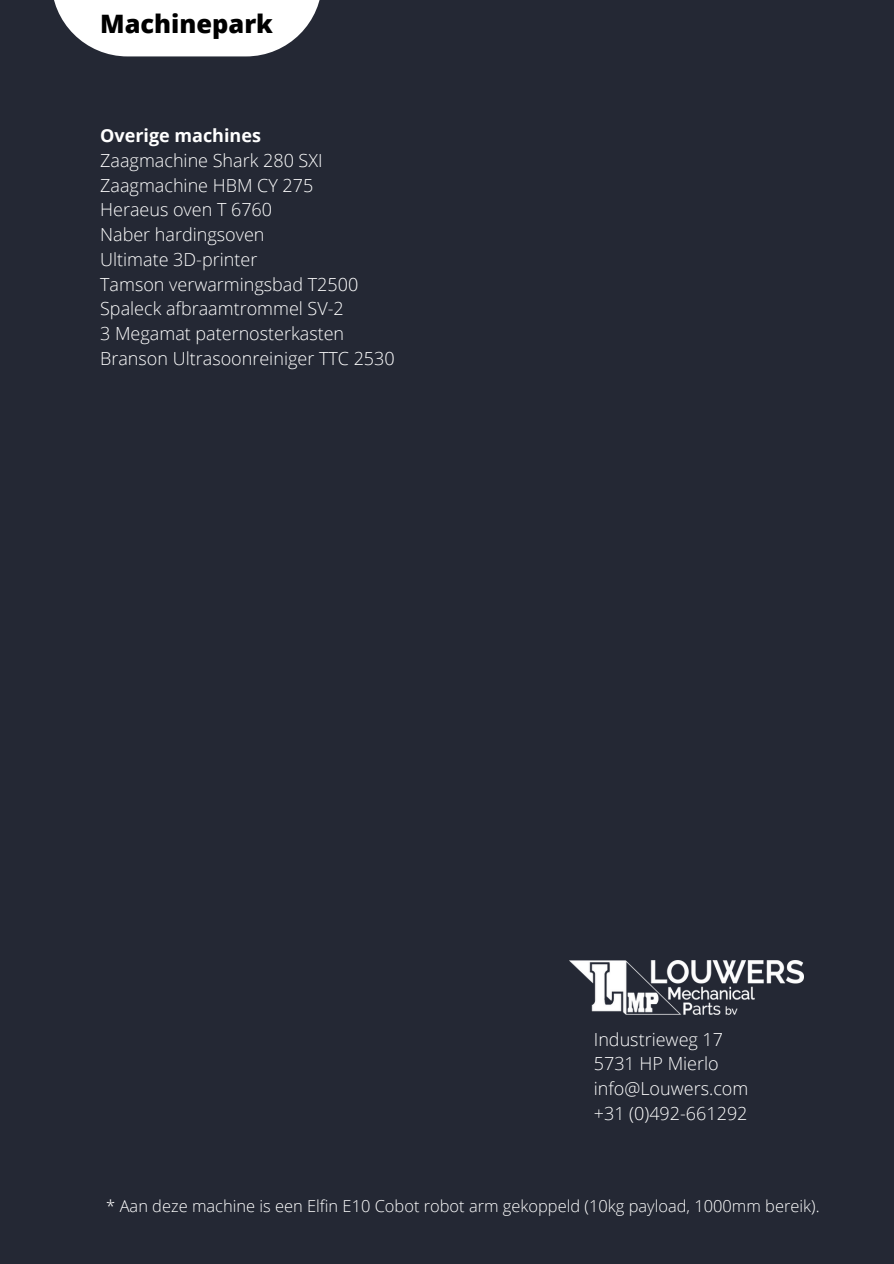
<style>
.page{position:relative;width:894px;height:1264px;background:#fff}
.page>*{position:absolute;margin:0;border:0;box-sizing:border-box;transform-origin:0 0}
.t1{font:800 25.35px "Open Sans";color:#000}
.t2{font:300 18px "Open Sans";color:#fff}
.t3{font:700 18px "Open Sans";color:#fff}
.t4{font:300 16.5px "Open Sans";color:#fff}
</style>
<div class="page">
<div style="left:0;top:0;width:893px;height:1263px;background:#242834"></div>
<svg style="left:54px;top:0;width:266px;height:56px;fill:#fff"></svg>
<img style="left:569px;top:960px;width:234px;height:54px">
<p class="t1" style="left:100px;top:6px;width:174px">Machinepark</p>
<p class="t3" style="left:100px;top:123px;width:162px">Overige machines</p>
<p class="t2" style="left:100px;top:148px;width:224px">Zaagmachine Shark 280 SXI</p>
<p class="t2" style="left:100px;top:172px;width:215px">Zaagmachine HBM CY 275</p>
<p class="t2" style="left:100px;top:197px;width:173px">Heraeus oven T 6760</p>
<p class="t2" style="left:100px;top:222px;width:166px">Naber hardingsoven</p>
<p class="t2" style="left:100px;top:247px;width:159px">Ultimate 3D-printer</p>
<p class="t2" style="left:100px;top:271px;width:259px">Tamson verwarmingsbad T2500</p>
<p class="t2" style="left:100px;top:296px;width:245px">Spaleck afbraamtrommel SV-2</p>
<p class="t2" style="left:100px;top:321px;width:245px">3 Megamat paternosterkasten</p>
<p class="t2" style="left:100px;top:346px;width:296px">Branson Ultrasoonreiniger TTC 2530</p>
<p class="t2" style="left:593px;top:1026px;width:131px">Industrieweg 17</p>
<p class="t2" style="left:593px;top:1051px;width:126px">5731 HP Mierlo</p>
<p class="t2" style="left:593px;top:1075px;width:156px">info@Louwers.com</p>
<p class="t2" style="left:593px;top:1100px;width:155px">+31 (0)492-661292</p>
<p class="t4" style="left:106px;top:1194px;width:714px">* Aan deze machine is een Elfin E10 Cobot robot arm gekoppeld (10kg payload, 1000mm bereik).</p>
</div>
